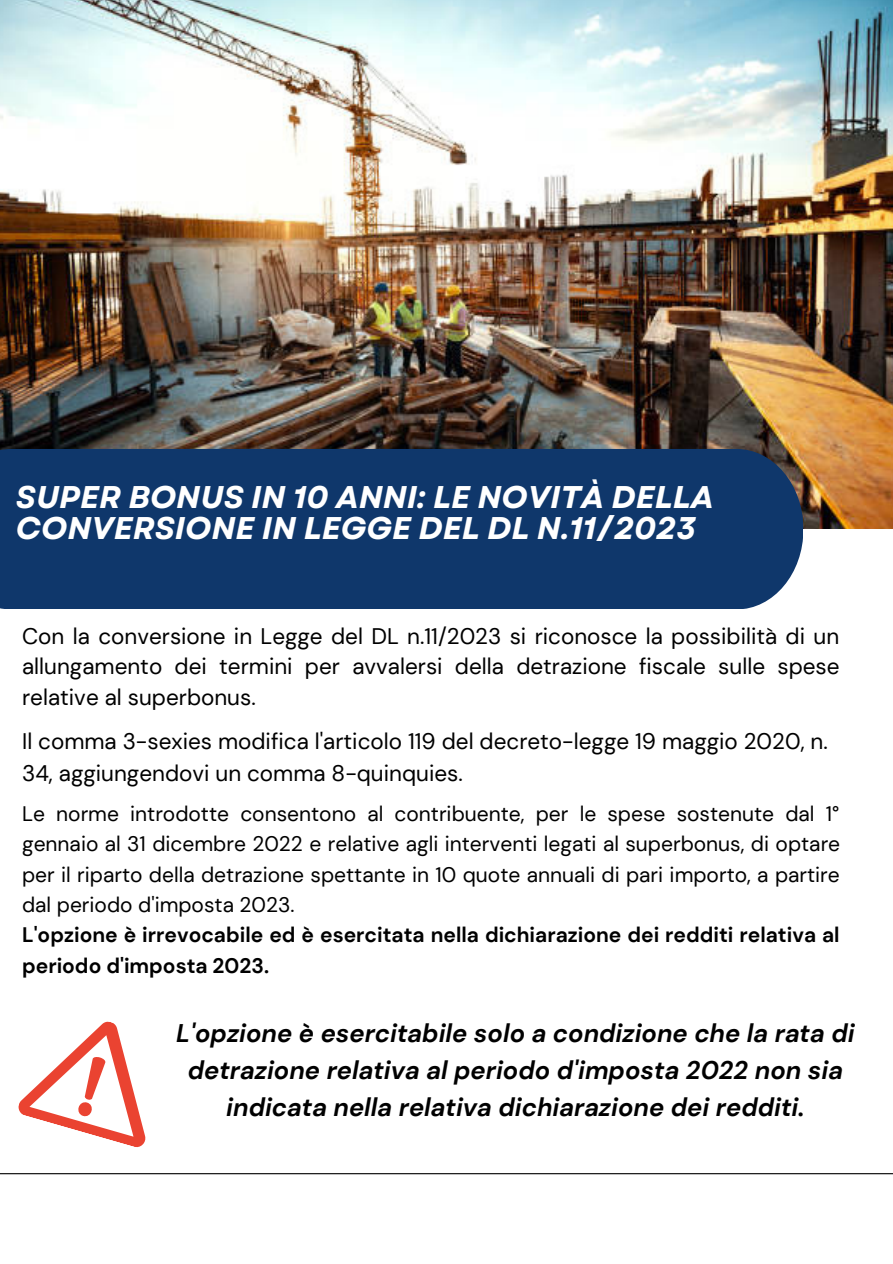
<style>
.page{position:relative;width:893px;height:1264px;background:#fff}
.page>*{position:absolute;margin:0;border:0;box-sizing:border-box;transform-origin:0 0}
.t1{font:italic 700 31.35px/30.3px "Garet";color:#fff}
.t2{font:italic 700 25.5px/37px "DM Sans";color:#000;text-align:center}
.t3{font:22.5px/30.3px "DM Sans";color:#000}
.t4{font:21px/30.3px "DM Sans";color:#000;text-align:justify}
.t5{font:700 21px/30.3px "DM Sans";color:#000}
</style>
<div class="page">
<hr style="left:0;top:1173px;width:892px;height:1px;background:#000">
<img style="left:0;top:0;width:892px;height:528px">
<div style="left:0;top:449px;width:803px;height:160px;background:#0f376b"></div>
<svg style="left:19px;top:1021px;width:127px;height:127px"></svg>
<h1 class="t1" style="left:16px;top:482px;width:699px">SUPER BONUS IN 10 ANNI: LE NOVITÀ DELLA<br>CONVERSIONE IN LEGGE DEL DL N.11/2023</h1>
<p class="t3" style="left:22px;top:621px;width:819px;text-align:justify">Con la conversione in Legge del DL n.11/2023 si riconosce la possibilità di un allungamento dei termini per avvalersi della detrazione fiscale sulle spese relative al superbonus.</p>
<p class="t3" style="left:22px;top:724px;width:807px;line-height:32.5px">Il comma 3-sexies modifica l'articolo 119 del decreto-legge 19 maggio 2020, n.<br>34, aggiungendovi un comma 8-quinquies.</p>
<p class="t4" style="left:22px;top:798px;width:819px">Le norme introdotte consentono al contribuente, per le spese sostenute dal 1° gennaio al 31 dicembre 2022 e relative agli interventi legati al superbonus, di optare per il riparto della detrazione spettante in 10 quote annuali di pari importo, a partire dal periodo d'imposta 2023.</p>
<p class="t5" style="left:22px;top:920px;width:819px">L'opzione è irrevocabile ed è esercitata nella dichiarazione dei redditi relativa al periodo d'imposta 2023.</p>
<p class="t2" style="left:176px;top:1014px;width:680px">L'opzione è esercitabile solo a condizione che la rata di detrazione relativa al periodo d'imposta 2022 non sia indicata nella relativa dichiarazione dei redditi.</p>
</div>
